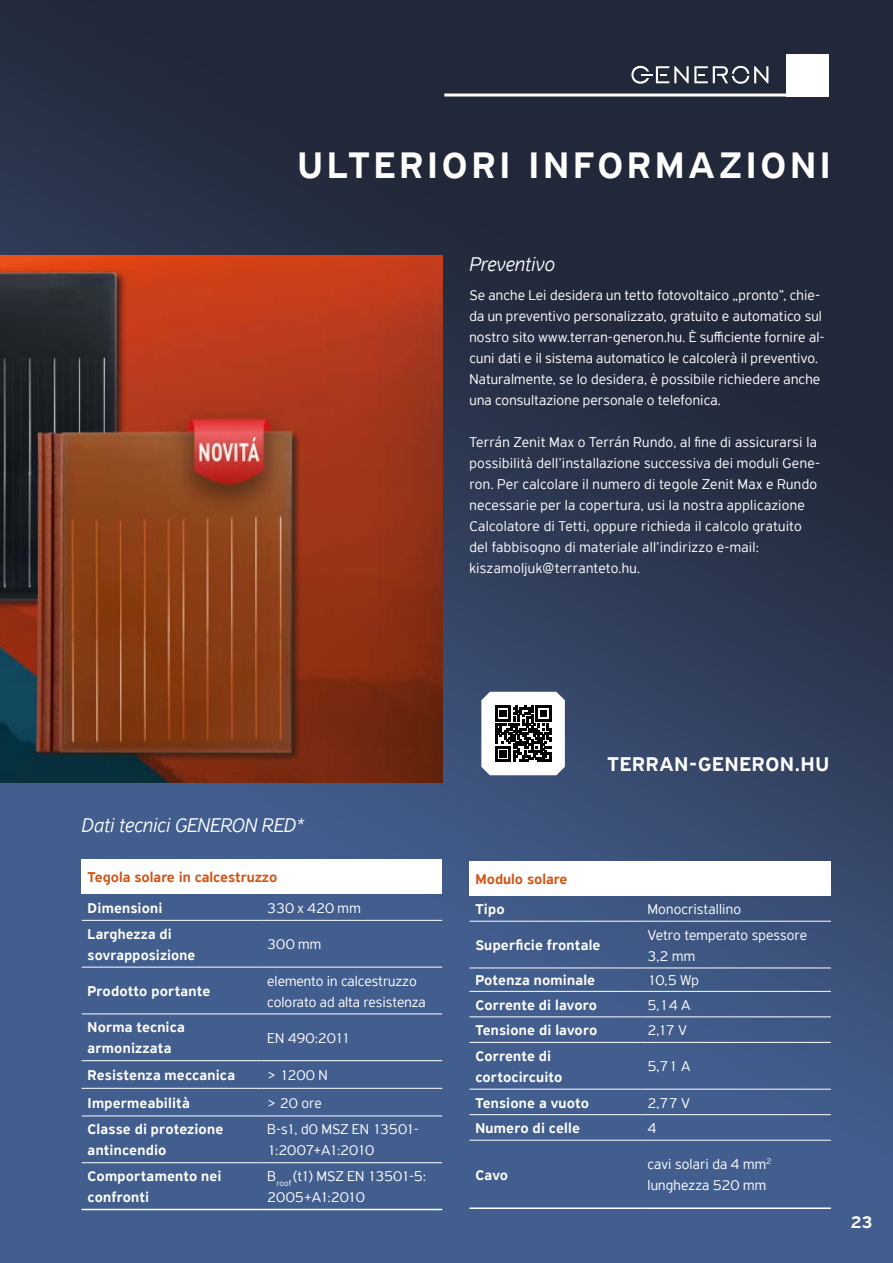
<style>
.page{position:relative;width:893px;height:1263px;background:#fff}
.page>*{position:absolute;margin:0;border:0;box-sizing:border-box;transform-origin:0 0}
.t1{font:500 39px "PF Highway Sans Pro";letter-spacing:.1em;color:#fff}
.t2{font:italic 300 21px "PF Highway Sans Pro";letter-spacing:-.005em;color:#fff}
.t3{font:500 21px "PF Highway Sans Pro";letter-spacing:.04em;color:#fff}
.t4{font:500 18px "PF Highway Sans Pro";color:#fff}
.t5{font:300 15px/21px "PF Highway Sans Pro";letter-spacing:.01em;color:#fff}
.t6{font:500 15px/21px "PF Highway Sans Pro";letter-spacing:.015em;color:#fff}
.t7{font:300 15px/21px "PF Highway Sans Pro";letter-spacing:-.025em;color:#fff}
.t8{font:500 15px "PF Highway Sans Pro";color:#d55315}
.t9{font:300 15px/21px "PF Highway Sans Pro";letter-spacing:-.015em;color:#fff}
</style>
<div class="page">
<img style="left:0;top:0;width:893px;height:1263px">
<div style="left:787px;top:54px;width:42px;height:43px;background:#fff"></div>
<hr style="left:444px;top:94px;width:343px;height:3px;background:#fff">
<svg style="left:631px;top:66px;width:137px;height:18px"></svg>
<div style="left:469px;top:862px;width:362px;height:34px;background:#fff"></div>
<hr style="left:469px;top:967px;width:172px;height:1px;background:#fff">
<hr style="left:641px;top:967px;width:190px;height:1px;background:#fff">
<hr style="left:469px;top:991px;width:172px;height:1px;background:#fff">
<hr style="left:641px;top:991px;width:190px;height:1px;background:#fff">
<hr style="left:469px;top:921px;width:172px;height:1px;background:#fff">
<hr style="left:641px;top:921px;width:190px;height:1px;background:#fff">
<hr style="left:469px;top:1016px;width:172px;height:1px;background:#fff">
<hr style="left:641px;top:1016px;width:190px;height:1px;background:#fff">
<hr style="left:469px;top:1042px;width:172px;height:1px;background:#fff">
<hr style="left:641px;top:1042px;width:190px;height:1px;background:#fff">
<hr style="left:469px;top:1089px;width:172px;height:1px;background:#fff">
<hr style="left:641px;top:1089px;width:190px;height:1px;background:#fff">
<hr style="left:469px;top:1114px;width:172px;height:1px;background:#fff">
<hr style="left:641px;top:1114px;width:190px;height:1px;background:#fff">
<hr style="left:469px;top:1140px;width:172px;height:1px;background:#fff">
<hr style="left:641px;top:1140px;width:190px;height:1px;background:#fff">
<hr style="left:469px;top:1207px;width:172px;height:2px;background:#fff">
<hr style="left:641px;top:1207px;width:190px;height:2px;background:#fff">
<div style="left:82px;top:859px;width:360px;height:34px;background:#fff"></div>
<hr style="left:82px;top:920px;width:179px;height:1px;background:#fff">
<hr style="left:261px;top:920px;width:181px;height:1px;background:#fff">
<hr style="left:82px;top:967px;width:179px;height:1px;background:#fff">
<hr style="left:261px;top:967px;width:181px;height:1px;background:#fff">
<hr style="left:82px;top:1013px;width:179px;height:1px;background:#fff">
<hr style="left:261px;top:1013px;width:181px;height:1px;background:#fff">
<hr style="left:82px;top:1060px;width:179px;height:1px;background:#fff">
<hr style="left:261px;top:1060px;width:181px;height:1px;background:#fff">
<hr style="left:82px;top:1088px;width:179px;height:1px;background:#fff">
<hr style="left:261px;top:1088px;width:181px;height:1px;background:#fff">
<hr style="left:82px;top:1115px;width:179px;height:1px;background:#fff">
<hr style="left:261px;top:1115px;width:181px;height:1px;background:#fff">
<hr style="left:82px;top:1162px;width:179px;height:1px;background:#fff">
<hr style="left:261px;top:1162px;width:181px;height:1px;background:#fff">
<hr style="left:82px;top:1209px;width:179px;height:1px;background:#fff">
<hr style="left:261px;top:1209px;width:181px;height:1px;background:#fff">
<img style="left:0;top:255px;width:442px;height:527px">
<svg style="left:481px;top:692px;width:84px;height:83px"></svg>
<h1 class="t1" style="left:297px;top:142px;width:535px">ULTERIORI INFORMAZIONI</h1>
<h2 class="t2" style="left:469px;top:252px;width:87px">Preventivo</h2>
<p class="t5" style="left:469px;top:285px;width:357px">Se anche Lei desidera un tetto fotovoltaico „pronto”, chie&shy;da un preventivo personalizzato, gratuito e automatico sul nostro sito www.terran-generon.hu. È sufficiente fornire al&shy;cuni dati e il sistema automatico le calcolerà il preventivo.<br>Naturalmente, se lo desidera, è possibile richiedere anche una consultazione personale o telefonica.</p>
<p class="t5" style="left:469px;top:432px;width:352px">Terrán Zenit Max o Terrán Rundo, al fine di assicurarsi la possibilità dell’installazione successiva dei moduli Gene&shy;ron. Per calcolare il numero di tegole Zenit Max e Rundo necessarie per la copertura, usi la nostra applicazione Calcolatore di Tetti, oppure richieda il calcolo gratuito del fabbisogno di materiale all’indirizzo e-mail: kiszamoljuk@terranteto.hu.</p>
<h2 class="t2" style="left:81px;top:813px;width:225px">Dati tecnici GENERON RED*</h2>
<p class="t8" style="left:88px;top:868px;width:191px">Tegola solare in calcestruzzo</p>
<p class="t6" style="left:88px;top:897px;width:76px">Dimensioni</p>
<p class="t5" style="left:267px;top:897px;width:95px">330 x 420 mm</p>
<p class="t6" style="left:88px;top:924px;width:109px">Larghezza di sovrapposizione</p>
<p class="t5" style="left:267px;top:934px;width:55px">300 mm</p>
<p class="t6" style="left:88px;top:981px;width:124px">Prodotto portante</p>
<p class="t5" style="left:267px;top:970px;width:160px">elemento in calcestruzzo colorato ad alta resistenza</p>
<p class="t6" style="left:88px;top:1017px;width:99px">Norma tecnica armonizzata</p>
<p class="t7" style="left:267px;top:1027px;width:85px">EN 490:2011</p>
<p class="t6" style="left:88px;top:1065px;width:149px">Resistenza meccanica</p>
<p class="t5" style="left:267px;top:1064px;width:62px">&gt; 1200 N</p>
<p class="t6" style="left:88px;top:1092px;width:104px">Impermeabilità</p>
<p class="t5" style="left:267px;top:1092px;width:56px">&gt; 20 ore</p>
<p class="t6" style="left:88px;top:1119px;width:137px">Classe di protezione antincendio</p>
<p class="t7" style="left:267px;top:1119px;width:153px">B-s1, d0 MSZ EN 13501-<br>1:2007+A1:2010</p>
<p class="t6" style="left:88px;top:1166px;width:135px">Comportamento nei confronti</p>
<p class="t9" style="left:267px;top:1166px;width:160px">B<sub>roof</sub> (t1) MSZ EN 13501-5:<br>2005+A1:2010</p>
<h2 class="t3" style="left:607px;top:752px;width:223px">TERRAN-GENERON.HU</h2>
<p class="t8" style="left:475px;top:870px;width:93px">Modulo solare</p>
<p class="t6" style="left:475px;top:899px;width:31px">Tipo</p>
<p class="t5" style="left:647px;top:898px;width:95px">Monocristallino</p>
<p class="t6" style="left:475px;top:935px;width:126px">Superficie frontale</p>
<p class="t5" style="left:647px;top:924px;width:161px">Vetro temperato spessore<br>3,2 mm</p>
<p class="t6" style="left:475px;top:970px;width:121px">Potenza nominale</p>
<p class="t5" style="left:647px;top:970px;width:53px">10,5 Wp</p>
<p class="t6" style="left:475px;top:994px;width:123px">Corrente di lavoro</p>
<p class="t5" style="left:647px;top:994px;width:45px">5,14 A</p>
<p class="t6" style="left:475px;top:1020px;width:123px">Tensione di lavoro</p>
<p class="t5" style="left:647px;top:1020px;width:41px">2,17 V</p>
<p class="t6" style="left:475px;top:1046px;width:89px">Corrente di cortocircuito</p>
<p class="t5" style="left:647px;top:1056px;width:45px">5,71 A</p>
<p class="t6" style="left:475px;top:1092px;width:115px">Tensione a vuoto</p>
<p class="t5" style="left:647px;top:1092px;width:44px">2,77 V</p>
<p class="t6" style="left:475px;top:1118px;width:106px">Numero di celle</p>
<p class="t5" style="left:647px;top:1117px;width:11px">4</p>
<p class="t6" style="left:475px;top:1165px;width:34px">Cavo</p>
<p class="t5" style="left:647px;top:1154px;width:126px">cavi solari da 4 mm<sup>2 </sup>lunghezza 520 mm</p>
<p class="t4" style="left:850px;top:1212px;width:24px">23</p>
</div>
